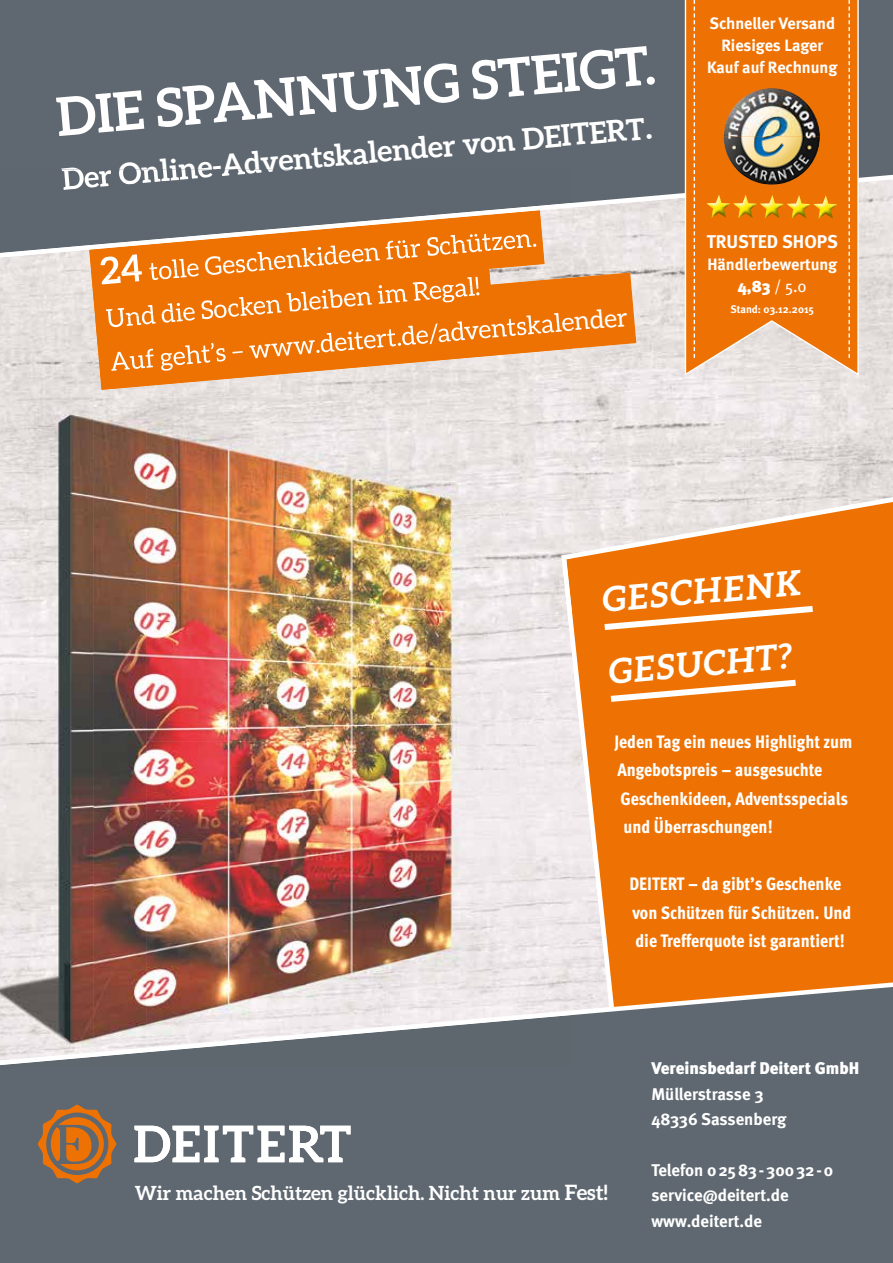
<style>
.page{position:relative;width:893px;height:1263px;background:#fff}
.page>*{position:absolute;margin:0;border:0;box-sizing:border-box;transform-origin:0 0}
.t1{font:700 53.25px "Aleo";color:#fff}
.t2{font:italic 700 34.5px/72px "Aleo";color:#fff}
.t3{font:700 29.85px "Aleo";color:#fff}
.t4{font:700 19.5px "Aleo";color:#fff}
.t5{font:700 18.45px "Meta";color:#fff}
.t6{font:800 18px/28.5px "Meta Cond";color:#fff}
.t7{font:700 16.95px/25.3px "Meta";color:#fff}
.t8{font:900 16.95px "Meta";color:#fff}
.t9{font:700 16.35px/21.9px "Meta";color:#fff;text-align:center}
.t10{font:700 10.95px "Meta";color:#fff}
.s1{font-size:32.85px}
.s2{font-weight:900}
.s3{font-weight:400}
.s4{font-size:21.15px}
</style>
<div class="page">
<img style="left:572px;top:257px;width:321px;height:240px">
<svg style="left:572px;top:272px;width:64px;height:118px;background:#eaa05f"></svg>
<svg style="left:572px;top:497px;width:321px;height:485px;background:#ed8120"></svg>
<svg style="left:598px;top:602px;width:221px;height:32px"></svg>
<svg style="left:604px;top:676px;width:198px;height:29px"></svg>
<div style="left:0;top:1065px;width:893px;height:198px;background:#5f6870"></div>
<svg style="left:572px;top:982px;width:321px;height:83px;background:#80766e"></svg>
<svg style="left:37px;top:1104px;width:80px;height:80px;background:#9e6c3f"></svg>
<svg style="left:134px;top:1126px;width:217px;height:36px"></svg>
<div style="left:0;top:0;width:893px;height:175px;background:#5f6870"></div>
<svg style="left:572px;top:175px;width:321px;height:82px;background:#cbcaca"></svg>
<svg style="left:684px;top:0;width:175px;height:377px;background:#ed801f"></svg>
<svg style="left:694px;top:0;width:1px;height:358px"></svg>
<svg style="left:848px;top:0;width:2px;height:358px"></svg>
<img style="left:706px;top:194px;width:24px;height:24px">
<img style="left:733px;top:195px;width:24px;height:23px">
<img style="left:760px;top:195px;width:24px;height:23px">
<img style="left:786px;top:195px;width:24px;height:24px">
<img style="left:813px;top:195px;width:24px;height:24px">
<img style="left:723px;top:88px;width:97px;height:97px">
<img style="left:0;top:257px;width:93px;height:753px">
<img style="left:519px;top:257px;width:53px;height:753px">
<img style="left:93px;top:347px;width:53px;height:663px">
<img style="left:306px;top:390px;width:160px;height:620px">
<img style="left:146px;top:390px;width:160px;height:620px">
<img style="left:95px;top:278px;width:477px;height:112px">
<img style="left:493px;top:257px;width:44px;height:14px">
<svg style="left:92px;top:257px;width:401px;height:90px;background:#ef8627"></svg>
<img style="left:95px;top:285px;width:391px;height:48px">
<img style="left:98px;top:311px;width:474px;height:65px">
<img style="left:561px;top:554px;width:11px;height:100px">
<img style="left:0;top:1065px;width:572px;height:2px">
<img style="left:0;top:1010px;width:572px;height:55px">
<div style="left:0;top:169px;width:572px;height:34px;background:#5e6770"></div>
<img style="left:0;top:203px;width:572px;height:54px">
<img style="left:62px;top:169px;width:240px;height:21px">
<h1 class="t1" style="left:54px;top:86px;width:602px;rotate:-5deg">DIE SPANNUNG STEIG T.</h1>
<h3 class="t3" style="left:61px;top:162px;width:593px;rotate:-5deg">Der O nline-Adventskalender von DEITER T<span class="s1">.</span></h3>
<p class="t9" style="left:707px;top:13px;width:132px">Schneller Versand<br>Riesiges Lager<br>Kauf auf Rechnung</p>
<p class="t5" style="left:707px;top:230px;width:133px">TRUSTED SHOPS</p>
<p class="t9" style="left:707px;top:253px;width:131px">Händlerbewertung<br><span class="s2">4,83</span> <span class="s3">/ 5.0</span></p>
<p class="t10" style="left:730px;top:303px;width:85px">Stand: 03.12.2015</p>
<h2 class="t2" style="left:599px;top:563px;width:202px;rotate:-5deg">GESCHENK<br>GESUCHT?</h2>
<p class="t6" style="left:614px;top:727px;width:240px">Jeden Tag ein neues Highlight zum</p>
<p class="t6" style="left:617px;top:756px;width:207px">Angebotspreis – ausgesuchte</p>
<p class="t6" style="left:620px;top:784px;width:229px">Geschenkideen, Adventsspecials</p>
<p class="t6" style="left:623px;top:813px;width:151px">und Überraschungen!</p>
<p class="t6" style="left:629px;top:870px;width:224px">DEITERT – da gibt’s Geschenke von Schützen für Schützen. Und die Trefferquote ist garantiert!</p>
<p class="t4" style="left:135px;top:1182px;width:474px">Wir machen Schützen glücklich. Nicht nur zum <span class="s4">Fest!</span></p>
<p class="t8" style="left:651px;top:1058px;width:209px">Vereinsbedarf Deitert GmbH</p>
<p class="t7" style="left:651px;top:1081px;width:136px">Müllerstrasse 3<br>48336 Sassenberg</p>
<p class="t7" style="left:651px;top:1157px;width:183px">Telefon 02583-30032-0 service@deitert.de www.deitert.de</p>
</div>
